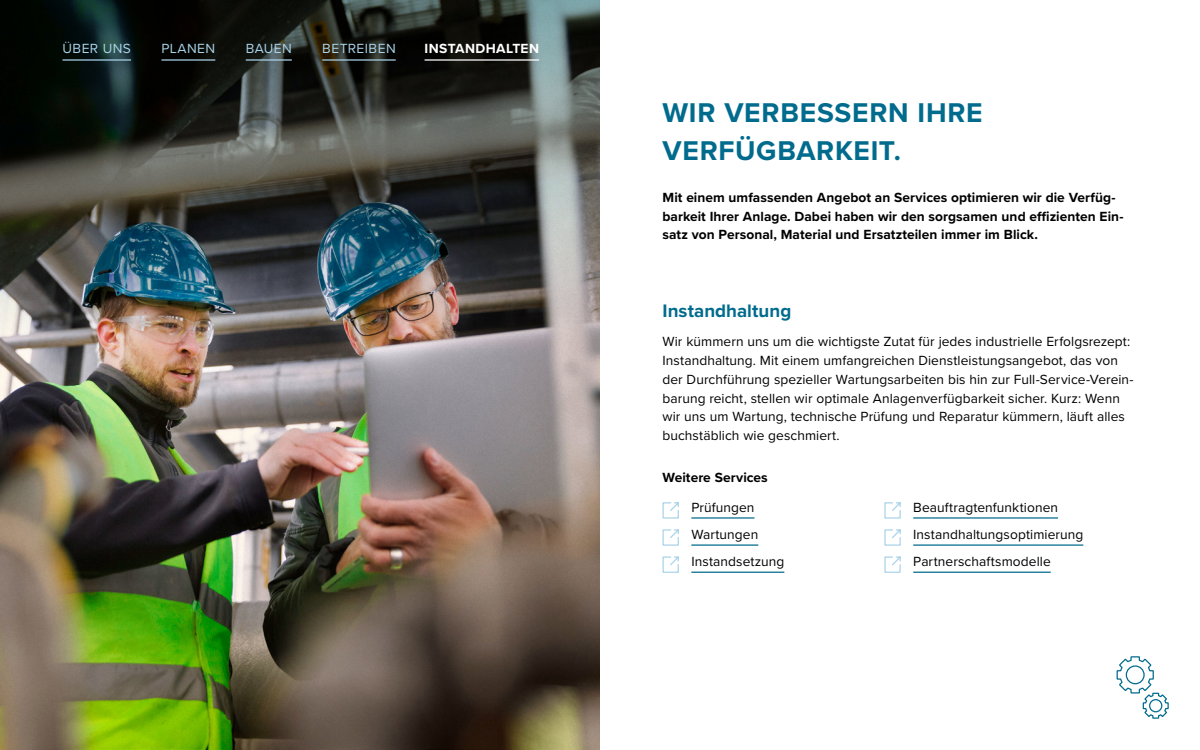
<style>
.page{position:relative;width:1200px;height:750px;background:#fff}
.page>*{position:absolute;margin:0;border:0;box-sizing:border-box;transform-origin:0 0}
.t1{font:700 28.12px/37.5px "Proxima Nova";letter-spacing:.025em;color:#006b8d}
.t2{font:700 18.75px "Proxima Nova";letter-spacing:.005em;color:#006b8d}
.t3{font:13.75px/18.8px "Proxima Nova";letter-spacing:.005em;color:#000}
.t4{font:700 13.75px/18.8px "Proxima Nova";letter-spacing:.005em;color:#000}
.t5{font:13.75px "Proxima Nova";letter-spacing:.035em;color:#aad3e9}
.t6{font:700 13.75px "Proxima Nova";letter-spacing:.03em;color:#fff}
</style>
<div class="page">
<img style="left:0;top:594px;width:600px;height:156px">
<img style="left:0;top:0;width:600px;height:594px">
<hr style="left:691px;top:517px;width:63px;height:2px;background:#006b8d">
<svg style="left:662px;top:502px;width:17px;height:17px"></svg>
<hr style="left:913px;top:544px;width:170px;height:2px;background:#006b8d">
<svg style="left:884px;top:529px;width:17px;height:17px"></svg>
<hr style="left:691px;top:544px;width:67px;height:2px;background:#006b8d">
<svg style="left:662px;top:529px;width:17px;height:17px"></svg>
<hr style="left:913px;top:572px;width:138px;height:1px;background:#006b8d">
<svg style="left:884px;top:556px;width:17px;height:17px"></svg>
<hr style="left:691px;top:572px;width:93px;height:1px;background:#006b8d">
<svg style="left:662px;top:556px;width:17px;height:17px"></svg>
<hr style="left:913px;top:517px;width:145px;height:2px;background:#006b8d">
<svg style="left:884px;top:502px;width:17px;height:17px"></svg>
<svg style="left:1116px;top:656px;width:53px;height:63px"></svg>
<div style="left:1149px;top:699px;width:13px;height:13px;border:1px solid #006b8d;border-radius:50%"></div>
<hr style="left:425px;top:59px;width:114px;height:2px;background:#fff">
<hr style="left:246px;top:59px;width:46px;height:2px;background:#aad3e9">
<hr style="left:161px;top:59px;width:54px;height:2px;background:#aad3e9">
<hr style="left:62px;top:59px;width:69px;height:2px;background:#aad3e9">
<hr style="left:322px;top:59px;width:74px;height:2px;background:#aad3e9">
<p class="t5" style="left:62px;top:38px;width:70px">ÜBER UNS</p>
<p class="t5" style="left:161px;top:38px;width:55px">PLANEN</p>
<p class="t5" style="left:246px;top:38px;width:48px">BAUEN</p>
<p class="t5" style="left:322px;top:38px;width:75px">BETREIBEN</p>
<p class="t6" style="left:425px;top:38px;width:116px">INSTANDHALTEN</p>
<h1 class="t1" style="left:662px;top:93px;width:322px">WIR VERBESSERN IHRE<br>VERFÜGBARKEIT.</h1>
<p class="t4" style="left:662px;top:188px;width:463px">Mit einem umfassenden Angebot an Services optimieren wir die Verfüg&shy;barkeit Ihrer Anlage. Dabei haben wir den sorgsamen und effizienten Ein&shy;satz von Personal, Material und Ersatzteilen immer im Blick.</p>
<h2 class="t2" style="left:662px;top:296px;width:130px">Instandhaltung</h2>
<p class="t3" style="left:662px;top:332px;width:473px">Wir kümmern uns um die wichtigste Zutat für jedes industrielle Erfolgsrezept:<br>Instandhaltung. Mit einem umfangreichen Dienstleistungsangebot, das von der Durchführung spezieller Wartungsarbeiten bis hin zur Full-Service-Verein&shy;barung reicht, stellen wir optimale Anlagenverfügbarkeit sicher. Kurz: Wenn wir uns um Wartung, technische Prüfung und Reparatur kümmern, läuft alles buchstäblich wie geschmiert.</p>
<p class="t4" style="left:662px;top:468px;width:107px">Weitere Services</p>
<p class="t3" style="left:691px;top:493px;width:68px;line-height:27.1px">Prüfungen<br>Wartungen</p>
<p class="t3" style="left:913px;top:497px;width:146px">Beauftragtenfunktionen</p>
<p class="t3" style="left:913px;top:524px;width:172px">Instandhaltungsoptimierung</p>
<p class="t3" style="left:691px;top:551px;width:94px">Instandsetzung</p>
<p class="t3" style="left:913px;top:551px;width:139px">Partnerschaftsmodelle</p>
</div>
